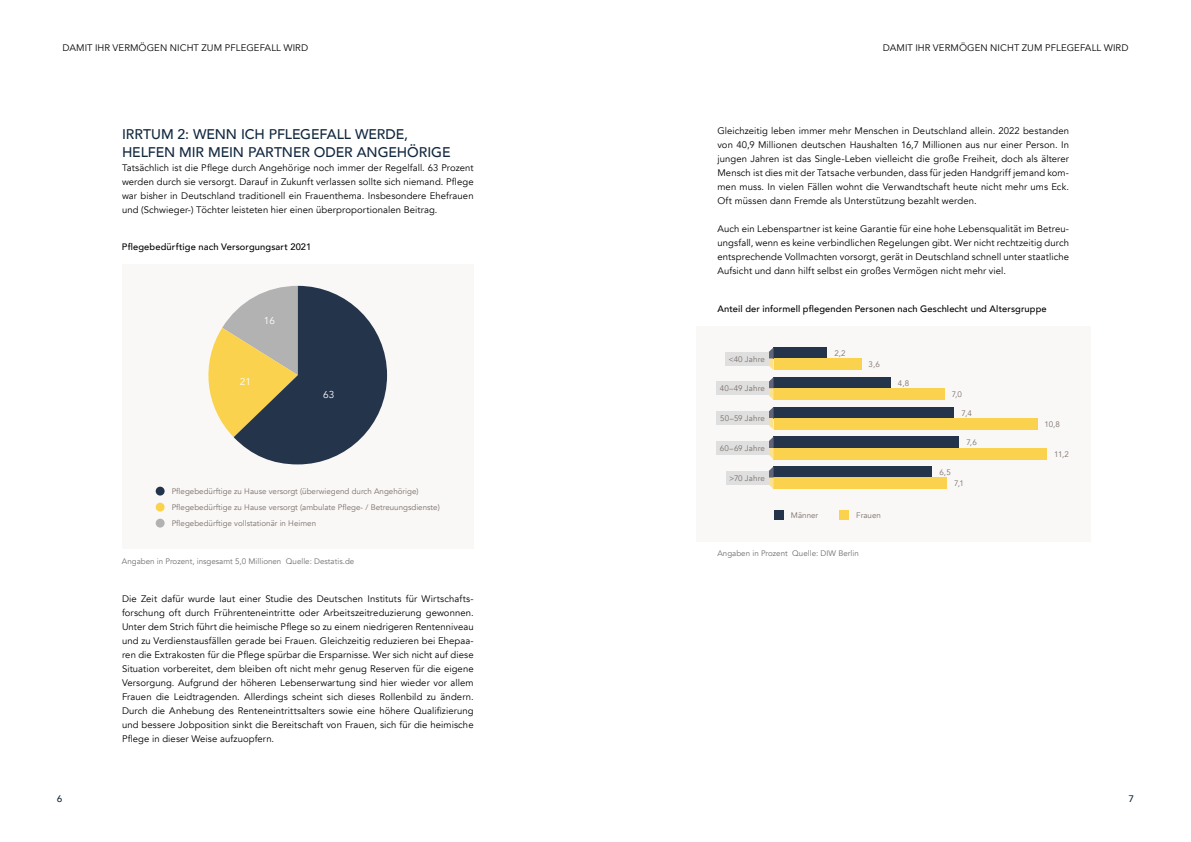
<style>
.page{position:relative;width:1191px;height:842px;background:#fff}
.page>*{position:absolute;margin:0;border:0;box-sizing:border-box;transform-origin:0 0}
.t1{font:500 14px/18px "Avenir";letter-spacing:-.005em;color:#12283f}
.t2{font:10px "Avenir";color:#fff}
.t3{font:9.5px/14px "Avenir";letter-spacing:.01em;color:#000;text-align:justify}
.t4{font:9.5px "Avenir Next";letter-spacing:.01em;color:#000}
.t5{font:500 9.5px "Avenir Next";color:#12283f}
.t6{font:500 9.3px "Avenir";letter-spacing:.015em;color:#000}
.t7{font:8px/16px "Avenir";color:#7a6f69}
.t8{font:8px "Avenir";color:#706f6f}
</style>
<div class="page">
<div style="left:122px;top:265px;width:351px;height:284px;background:#f9f8f7"></div>
<svg style="left:208px;top:286px;width:179px;height:178px"></svg>
<div style="left:156px;top:487px;width:9px;height:9px;background:#24344b;border-radius:50%"></div>
<div style="left:156px;top:503px;width:9px;height:9px;background:#fbd24e;border-radius:50%"></div>
<div style="left:156px;top:519px;width:9px;height:9px;background:#b3b2b2;border-radius:50%"></div>
<div style="left:696px;top:326px;width:394px;height:215px;background:#f9f8f7"></div>
<div style="left:774px;top:510px;width:9px;height:10px;background:#24344b"></div>
<div style="left:839px;top:510px;width:10px;height:10px;background:#fbd24e"></div>
<div style="left:773px;top:347px;width:54px;height:12px;background:#24344b"></div>
<div style="left:773px;top:377px;width:118px;height:11px;background:#24344b"></div>
<div style="left:773px;top:407px;width:181px;height:11px;background:#24344b"></div>
<div style="left:773px;top:437px;width:186px;height:11px;background:#24344b"></div>
<div style="left:773px;top:466px;width:159px;height:12px;background:#24344b"></div>
<div style="left:773px;top:359px;width:88px;height:11px;background:#fbd24e"></div>
<div style="left:773px;top:388px;width:171px;height:12px;background:#fbd24e"></div>
<div style="left:773px;top:418px;width:264px;height:12px;background:#fbd24e"></div>
<div style="left:773px;top:448px;width:274px;height:11px;background:#fbd24e"></div>
<div style="left:773px;top:478px;width:174px;height:11px;background:#fbd24e"></div>
<svg style="left:761px;top:348px;width:12px;height:22px"></svg>
<svg style="left:761px;top:378px;width:12px;height:21px"></svg>
<svg style="left:761px;top:407px;width:12px;height:22px"></svg>
<svg style="left:768px;top:437px;width:5px;height:22px"></svg>
<svg style="left:761px;top:467px;width:12px;height:22px"></svg>
<div style="left:725px;top:352px;width:43px;height:13px;background:#dfdfdf"></div>
<div style="left:716px;top:382px;width:52px;height:13px;background:#dfdfdf"></div>
<div style="left:716px;top:412px;width:52px;height:13px;background:#dfdfdf"></div>
<div style="left:716px;top:441px;width:52px;height:14px;background:#dfdfdf"></div>
<div style="left:725px;top:471px;width:43px;height:13px;background:#dfdfdf"></div>
<p class="t4" style="left:62px;top:39px;width:247px">DAMIT IHR VERMÖGEN NICHT ZUM PFLEGEFALL WIRD</p>
<p class="t4" style="left:882px;top:39px;width:247px">DAMIT IHR VERMÖGEN NICHT ZUM PFLEGEFALL WIRD</p>
<h1 class="t1" style="left:122px;top:124px;width:330px">IRRTUM 2: WENN ICH PFLEGEFALL WERDE,<br>HELFEN MIR MEIN PARTNER ODER ANGEHÖRIGE</h1>
<p class="t3" style="left:122px;top:161px;width:353px">Tatsächlich ist die Pflege durch Angehörige noch immer der Regelfall. 63 Prozent werden durch sie versorgt. Darauf in Zukunft verlassen sollte sich niemand. Pflege war bisher in Deutschland traditionell ein Frauenthema. Insbesondere Ehefrauen und (Schwieger-) Töchter leisteten hier einen überproportionalen Beitrag.</p>
<p class="t6" style="left:122px;top:239px;width:191px">Pflegebedürftige nach Versorgungsart 2021</p>
<p class="t2" style="left:264px;top:315px;width:13px">16</p>
<p class="t2" style="left:240px;top:376px;width:13px">21</p>
<p class="t2" style="left:323px;top:389px;width:13px">63</p>
<p class="t7" style="left:172px;top:483px;width:269px">Pflegebedürftige zu Hause versorgt (überwiegend durch Angehörige)<br>Pflegebedürftige zu Hause versorgt (ambulate Pflege- / Betreuungsdienste)<br>Pflegebedürftige vollstationär in Heimen</p>
<p class="t8" style="left:122px;top:556px;width:234px">Angaben in Prozent, insgesamt 5,0 Millionen Quelle: Destatis.de</p>
<p class="t3" style="left:122px;top:592px;width:353px">Die Zeit dafür wurde laut einer Studie des Deutschen Instituts für Wirtschafts&shy;forschung oft durch Frührenteneintritte oder Arbeitszeitreduzierung gewonnen.<br>Unter dem Strich führt die heimische Pflege so zu einem niedrigeren Rentenniveau und zu Verdienstausfällen gerade bei Frauen. Gleichzeitig reduzieren bei Ehepaa&shy;ren die Extrakosten für die Pflege spürbar die Ersparnisse. Wer sich nicht auf diese Situation vorbereitet, dem bleiben oft nicht mehr genug Reserven für die eigene Versorgung. Aufgrund der höheren Lebenserwartung sind hier wieder vor allem Frauen die Leidtragenden. Allerdings scheint sich dieses Rollenbild zu ändern.<br>Durch die Anhebung des Renteneintrittsalters sowie eine höhere Qualifizierung und bessere Jobposition sinkt die Bereitschaft von Frauen, sich für die heimische Pflege in dieser Weise aufzuopfern.</p>
<p class="t3" style="left:717px;top:124px;width:353px">Gleichzeitig leben immer mehr Menschen in Deutschland allein. 2022 bestanden von 40,9 Millionen deutschen Haushalten 16,7 Millionen aus nur einer Person. In jungen Jahren ist das Single-Leben vielleicht die große Freiheit, doch als älterer Mensch ist dies mit der Tatsache verbunden, dass für jeden Handgriff jemand kom&shy;men muss. In vielen Fällen wohnt die Verwandtschaft heute nicht mehr ums Eck.<br>Oft müssen dann Fremde als Unterstützung bezahlt werden.</p>
<p class="t3" style="left:717px;top:222px;width:353px">Auch ein Lebenspartner ist keine Garantie für eine hohe Lebensqualität im Betreu&shy;ungsfall, wenn es keine verbindlichen Regelungen gibt. Wer nicht rechtzeitig durch entsprechende Vollmachten vorsorgt, gerät in Deutschland schnell unter staatliche Aufsicht und dann hilft selbst ein großes Vermögen nicht mehr viel.</p>
<p class="t6" style="left:717px;top:301px;width:331px">Anteil der informell pflegenden Personen nach Geschlecht und Altersgruppe</p>
<p class="t7" style="left:728px;top:351px;width:38px">&lt;40 Jahre</p>
<p class="t7" style="left:719px;top:381px;width:47px">40–49 Jahre</p>
<p class="t7" style="left:720px;top:411px;width:46px">50–59 Jahre</p>
<p class="t7" style="left:720px;top:440px;width:47px">60–69 Jahre</p>
<p class="t7" style="left:729px;top:470px;width:37px">&gt;70 Jahre</p>
<p class="t7" style="left:834px;top:345px;width:13px">2,2</p>
<p class="t7" style="left:868px;top:357px;width:13px">3,6</p>
<p class="t7" style="left:791px;top:508px;width:29px">Männer</p>
<p class="t7" style="left:856px;top:508px;width:26px">Frauen</p>
<p class="t8" style="left:717px;top:549px;width:143px">Angaben in Prozent Quelle: DIW Berlin</p>
<p class="t7" style="left:898px;top:375px;width:13px">4,8</p>
<p class="t7" style="left:951px;top:386px;width:12px">7,0</p>
<p class="t7" style="left:939px;top:464px;width:13px">6,5</p>
<p class="t7" style="left:961px;top:405px;width:12px">7,4</p>
<p class="t7" style="left:966px;top:435px;width:12px">7,6</p>
<p class="t7" style="left:954px;top:476px;width:11px">7,1</p>
<p class="t7" style="left:1044px;top:416px;width:17px">10,8</p>
<p class="t7" style="left:1054px;top:446px;width:16px">11,2</p>
<p class="t5" style="left:57px;top:791px;width:7px">6</p>
<p class="t5" style="left:1128px;top:791px;width:7px">7</p>
</div>
